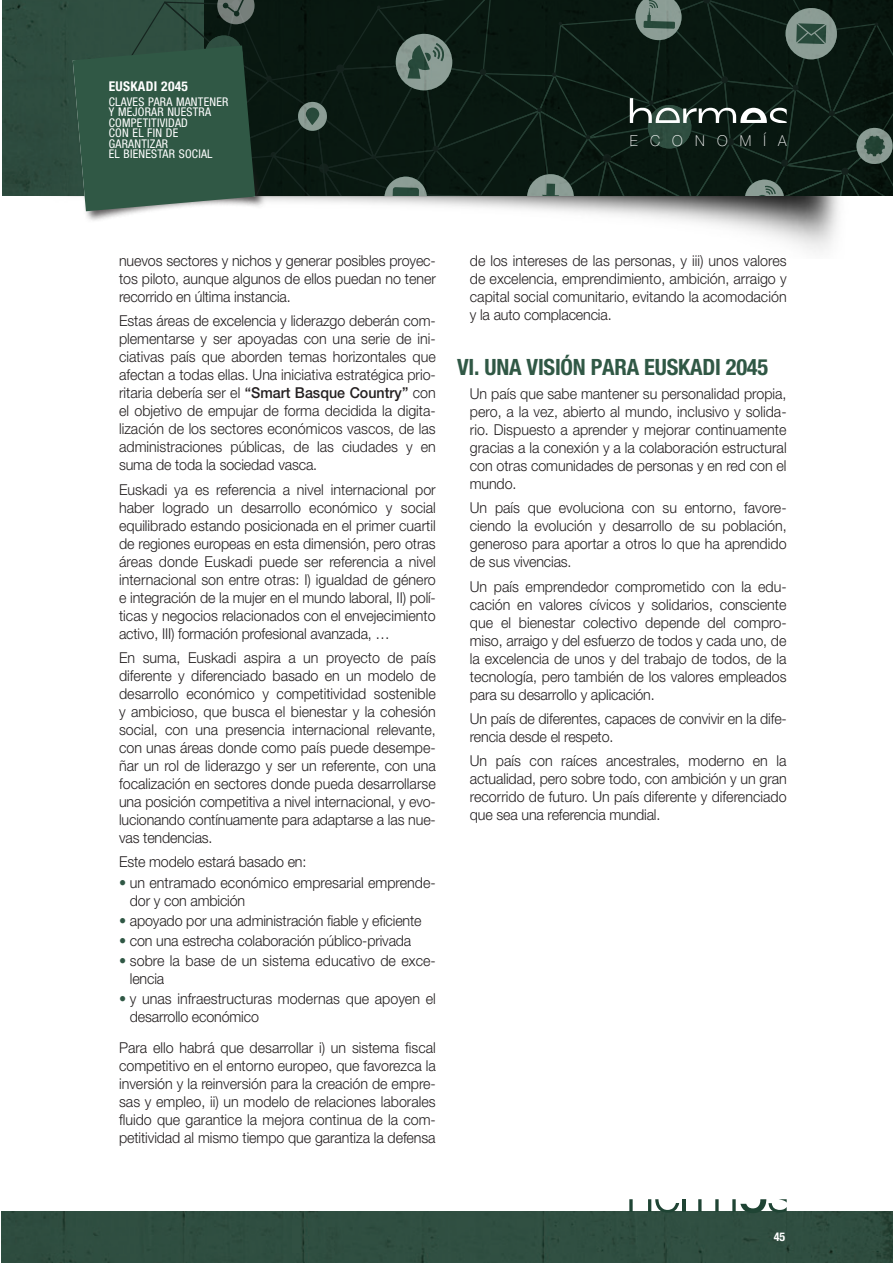
<style>
.page{position:relative;width:893px;height:1263px;background:#fff}
.page>*{position:absolute;margin:0;border:0;box-sizing:border-box;transform-origin:0 0}
.ladillo{font:700 condensed 22.5px "Helvetica Neue LT Std";letter-spacing:-.01em;color:#305845}
.TEXTO_COMUN{font:300 15px/18px "Helvetica Neue LT Std";letter-spacing:-.01em;color:#231f20;text-align:justify;scale:.95 1}
.t1{font:100 15px "Helvetica Neue LT Std";letter-spacing:.86em;color:#fff;scale:.95 1}
.t2{font:700 condensed 13.5px "Helvetica Neue LT Std";letter-spacing:.02em;color:#fff}
.t3{font:condensed 12px/10.5px "Helvetica Neue LT Std";letter-spacing:.02em;color:#fff}
.t4{font:700 condensed 12px "Helvetica Neue LT Std";color:#fff}
.s1{font-weight:500}
.s2{font-weight:700;color:#305845}
</style>
<div class="page">
<div style="left:1px;top:1212px;width:892px;height:51px;background:#2f4e41"></div>
<svg style="left:629px;top:1199px;width:4px;height:13px"></svg>
<svg style="left:648px;top:1199px;width:38px;height:14px"></svg>
<svg style="left:715px;top:1199px;width:4px;height:13px"></svg>
<svg style="left:698px;top:1199px;width:3px;height:13px"></svg>
<svg style="left:732px;top:1199px;width:4px;height:13px"></svg>
<svg style="left:740px;top:1199px;width:47px;height:14px"></svg>
<div style="left:2px;top:0;width:71px;height:196px;background:#2e4c3f"></div>
<div style="left:71px;top:58px;width:196px;height:166px;background:#231f20;opacity:.75"></div>
<svg style="left:73px;top:0;width:820px;height:211px;background:#25382f"></svg>
<p class="t2" style="left:109px;top:78px;width:81px">EUSKADI 2045</p>
<p class="t3" style="left:109px;top:96px;width:121px">CLAVES PARA MANTENER<br>Y MEJORAR NUESTRA<br>COMPETITIVIDAD<br>CON EL FIN DE<br>GARANTIZAR<br>EL BIENESTAR SOCIAL</p>
<p class="t1" style="left:630px;top:132px;width:167px">ECONOMÍA</p>
<p class="TEXTO_COMUN" style="left:119px;top:251px;width:335px">nuevos sectores y nichos y generar posibles proyec&shy;tos piloto, aunque algunos de ellos puedan no tener recorrido en última instancia.</p>
<p class="TEXTO_COMUN" style="left:119px;top:312px;width:335px">Estas áreas de excelencia y liderazgo deberán com&shy;plementarse y ser apoyadas con una serie de ini&shy;ciativas país que aborden temas horizontales que afectan a todas ellas. Una iniciativa estratégica prio&shy;ritaria debería ser el <span class="s1">“Smart Basque Country”</span> con el objetivo de empujar de forma decidida la digita&shy;lización de los sectores económicos vascos, de las administraciones públicas, de las ciudades y en suma de toda la sociedad vasca.</p>
<p class="TEXTO_COMUN" style="left:119px;top:480px;width:335px">Euskadi ya es referencia a nivel internacional por haber logrado un desarrollo económico y social equilibrado estando posicionada en el primer cuartil de regiones europeas en esta dimensión, pero otras áreas donde Euskadi puede ser referencia a nivel internacional son entre otras: I) igualdad de género e integración de la mujer en el mundo laboral, II) polí&shy;ticas y negocios relacionados con el envejecimiento activo, III) formación profesional avanzada, …</p>
<p class="TEXTO_COMUN" style="left:119px;top:648px;width:335px">En suma, Euskadi aspira a un proyecto de país diferente y diferenciado basado en un modelo de desarrollo económico y competitividad sostenible y ambicioso, que busca el bienestar y la cohesión social, con una presencia internacional relevante, con unas áreas donde como país puede desempe&shy;ñar un rol de liderazgo y ser un referente, con una focalización en sectores donde pueda desarrollarse una posición competitiva a nivel internacional, y evo&shy;lucionando contínuamente para adaptarse a las nue&shy;vas tendencias.</p>
<p class="TEXTO_COMUN" style="left:119px;top:853px;width:199px">Este modelo estará basado en:</p>
<p class="TEXTO_COMUN" style="left:130px;top:873px;width:324px;text-indent:-11px"><span class="s2">•</span> un entramado económico empresarial emprende&shy;dor y con ambición</p>
<p class="TEXTO_COMUN" style="left:119px;top:911px;width:320px"><span class="s2">•</span> apoyado por una administración fiable y eficiente</p>
<p class="TEXTO_COMUN" style="left:119px;top:931px;width:309px"><span class="s2">•</span> con una estrecha colaboración público-privada</p>
<p class="TEXTO_COMUN" style="left:130px;top:951px;width:324px;text-indent:-11px"><span class="s2">•</span> sobre la base de un sistema educativo de exce&shy;lencia</p>
<p class="TEXTO_COMUN" style="left:130px;top:989px;width:323px;text-indent:-11px"><span class="s2">•</span> y unas infraestructuras modernas que apoyen el desarrollo económico</p>
<p class="TEXTO_COMUN" style="left:119px;top:1038px;width:335px">Para ello habrá que desarrollar i) un sistema fiscal competitivo en el entorno europeo, que favorezca la inversión y la reinversión para la creación de empre&shy;sas y empleo, ii) un modelo de relaciones laborales fluido que garantice la mejora continua de la com&shy;petitividad al mismo tiempo que garantiza la defensa</p>
<p class="TEXTO_COMUN" style="left:470px;top:251px;width:335px">de los intereses de las personas, y iii) unos valores de excelencia, emprendimiento, ambición, arraigo y capital social comunitario, evitando la acomodación y la auto complacencia.</p>
<p class="ladillo" style="left:457px;top:353px;width:313px">VI. UNA VISIÓN PARA EUSKADI 2045</p>
<p class="TEXTO_COMUN" style="left:470px;top:384px;width:335px">Un país que sabe mantener su personalidad propia, pero, a la vez, abierto al mundo, inclusivo y solida&shy;rio. Dispuesto a aprender y mejorar continuamente gracias a la conexión y a la colaboración estructural con otras comunidades de personas y en red con el mundo.</p>
<p class="TEXTO_COMUN" style="left:470px;top:499px;width:335px">Un país que evoluciona con su entorno, favore&shy;ciendo la evolución y desarrollo de su población, generoso para aportar a otros lo que ha aprendido de sus vivencias.</p>
<p class="TEXTO_COMUN" style="left:470px;top:577px;width:335px">Un país emprendedor comprometido con la edu&shy;cación en valores cívicos y solidarios, consciente que el bienestar colectivo depende del compro&shy;miso, arraigo y del esfuerzo de todos y cada uno, de la excelencia de unos y del trabajo de todos, de la tecnología, pero también de los valores empleados para su desarrollo y aplicación.</p>
<p class="TEXTO_COMUN" style="left:470px;top:709px;width:335px">Un país de diferentes, capaces de convivir en la dife&shy;rencia desde el respeto.</p>
<p class="TEXTO_COMUN" style="left:470px;top:752px;width:335px">Un país con raíces ancestrales, moderno en la actualidad, pero sobre todo, con ambición y un gran recorrido de futuro. Un país diferente y diferenciado que sea una referencia mundial.</p>
<p class="t4" style="left:774px;top:1229px;width:13px">45</p>
</div>
